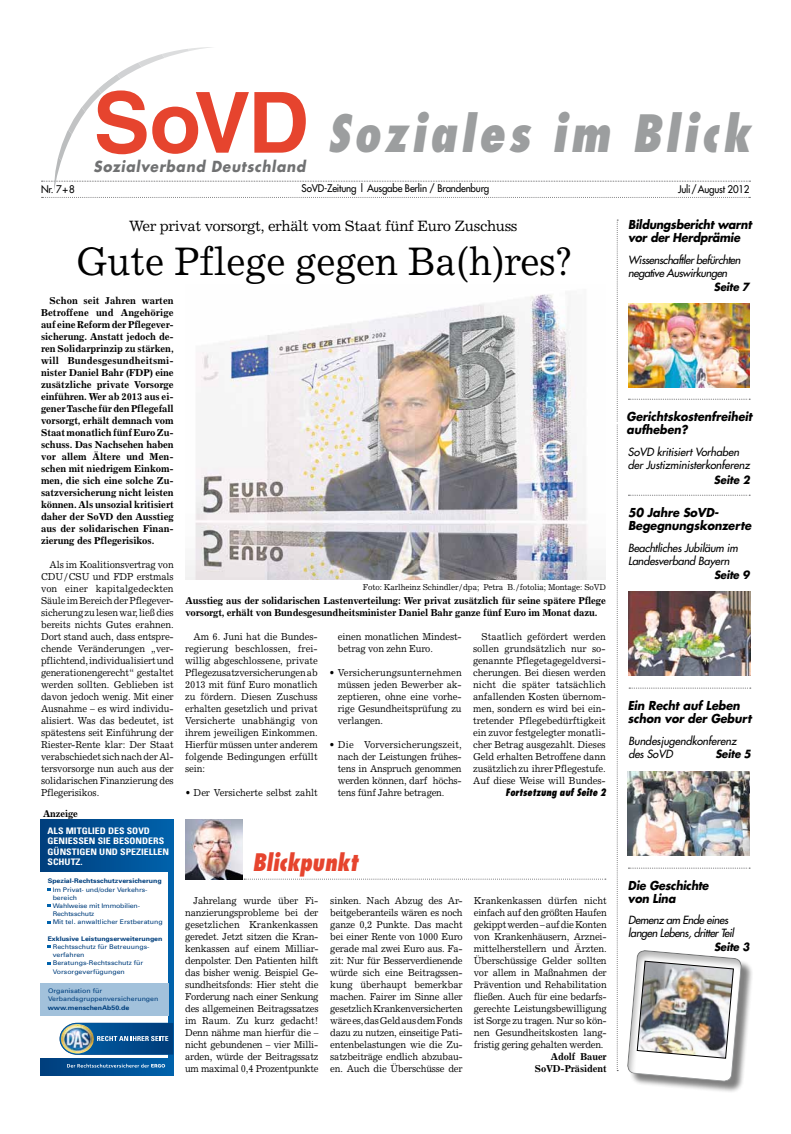
<style>
.page{position:relative;width:791px;height:1134px;background:#fff}
.page>*{position:absolute;margin:0;border:0;box-sizing:border-box;transform-origin:0 0}
.t1{font:700 84.4px "Helvetica";color:#e6442e}
.t2{font:italic 800 condensed 50px "Futura";letter-spacing:.08em;color:#9c9e9f;scale:.95 1}
.t3{font:40px "Excelsior";color:#000;scale:.94 1}
.t4{font:italic 800 condensed 23.5px "Futura";color:#e6442e;scale:.93 1}
.t5{font:15px "Excelsior";letter-spacing:-.025em;color:#000}
.t6{font:italic 700 14.9px "Futura";letter-spacing:.05em;color:#707172;scale:.92 1}
.t7{font:italic 700 12px/13px "Futura";letter-spacing:-.01em;color:#000;scale:.93 1}
.t8{font:italic 700 12px/13px "Futura";letter-spacing:-.01em;color:#000;scale:.94 1}
.t9{font:italic 11px/13px "Futura";letter-spacing:-.02em;color:#000}
.t10{font:italic 11px/13px "Futura";letter-spacing:-.04em;color:#000}
.t11{font:italic 700 11px "Futura";letter-spacing:-.015em;color:#000;scale:.94 1}
.t12{font:10.3px "Futura";letter-spacing:-.02em;color:#000;scale:.95 1}
.t13{font:10px/12px "Excelsior";letter-spacing:-.015em;color:#000;text-align:justify;scale:.94 1}
.t14{font:700 10px/12px "Excelsior";letter-spacing:-.015em;color:#000;text-align:justify;scale:.96 1}
.t15{font:700 10px/12px "Excelsior";letter-spacing:-.015em;color:#000;text-align:right;scale:.94 1}
.t16{font:italic 800 condensed 10px "Futura";color:#000;scale:.94 1}
.t17{font:700 9.8px "Excelsior";letter-spacing:-.015em;color:#000;scale:.96 1}
.t18{font:700 condensed 9px/10.5px "Univers";color:#fff;scale:1.1 1}
.t19{font:8.5px "Excelsior";letter-spacing:-.015em;color:#000;scale:.94 1}
.t20{font:6.4px/8.2px "Univers";color:#003f7d;scale:1.1 1}
.t21{font:700 6.4px "Univers";color:#003f7d;scale:1.1 1}
</style>
<div class="page">
<svg style="left:41px;top:47px;width:709px;height:151px"></svg>
<svg style="left:628px;top:399px;width:122px;height:1px"></svg>
<svg style="left:628px;top:495px;width:122px;height:1px"></svg>
<img style="left:628px;top:304px;width:122px;height:84px">
<img style="left:628px;top:592px;width:122px;height:84px">
<img style="left:628px;top:772px;width:121px;height:84px">
<svg style="left:617px;top:220px;width:1px;height:851px"></svg>
<div style="left:40px;top:820px;width:133px;height:255px;background:linear-gradient(to right,#003d7c,#0162ac)"></div>
<div style="left:40px;top:872px;width:128px;height:185px;background:#fff"></div>
<img style="left:60px;top:1023px;width:113px;height:32px">
<svg style="left:67px;top:1064px;width:98px;height:3px"></svg>
<div style="left:40px;top:983px;width:128px;height:32px;background:#a2c1db"></div>
<svg style="left:629px;top:688px;width:122px;height:1px"></svg>
<svg style="left:628px;top:868px;width:122px;height:1px"></svg>
<hr style="left:186px;top:422px;width:442px;height:2px;background:#fff">
<img style="left:186px;top:294px;width:420px;height:286px">
<svg style="left:244px;top:879px;width:362px;height:1px"></svg>
<img style="left:186px;top:820px;width:56px;height:60px">
<div style="left:629px;top:952px;width:125px;height:141px;background:#000;opacity:.5"></div>
<img style="left:627px;top:950px;width:115px;height:132px">
<h1 class="t1" style="left:94px;top:71px;width:217px">SoVD</h1>
<h3 class="t6" style="left:94px;top:156px;width:232px">Sozialverband Deutschland</h3>
<h2 class="t2" style="left:327px;top:101px;width:446px">Soziales im Blick</h2>
<p class="t12" style="left:41px;top:183px;width:37px">Nr. 7+8</p>
<p class="t12" style="left:302px;top:182px;width:199px">SoVD-Zeitung | Ausgabe Berlin / Brandenburg</p>
<p class="t12" style="left:678px;top:182px;width:77px">Juli/August 2012</p>
<h3 class="t5" style="left:129px;top:217px;width:390px">Wer privat vorsorgt, erhält vom Staat fünf Euro Zuschuss</h3>
<h3 class="t3" style="left:76px;top:237px;width:527px">Gute Pflege gegen Ba(h)res?</h3>
<p class="t14" style="left:41px;top:294px;width:140px;text-indent:9px">Schon seit Jahren warten Betroffene und Angehörige auf eine Reform der Pflegever&shy;sicherung. Anstatt jedoch de&shy;ren Solidarprinzip zu stärken, will Bundesgesundheitsmi&shy;nister Daniel Bahr (FDP) eine zusätzliche private Vorsorge einführen. Wer ab 2013 aus ei&shy;gener Tasche für den Pflegefall vorsorgt, erhält demnach vom Staat monatlich fünf Euro Zu&shy;schuss. Das Nachsehen haben vor allem Ältere und Men&shy;schen mit niedrigem Einkom&shy;men, die sich eine solche Zu&shy;satzversicherung nicht leisten können. Als unsozial kritisiert daher der SoVD den Ausstieg aus der solidarischen Finan&shy;zierung des Pflegerisikos.</p>
<p class="t13" style="left:41px;top:558px;width:143px;text-indent:9px">Als im Koalitionsvertrag von CDU/CSU und FDP erstmals von einer kapitalgedeckten Säule im Bereich der Pflegever&shy;sicherung zu lesen war, ließ dies bereits nichts Gutes erahnen.<br>Dort stand auch, dass entspre&shy;chende Veränderungen „ver&shy;pflichtend, individualisiert und generationengerecht“ gestaltet werden sollten. Geblieben ist davon jedoch wenig. Mit einer Ausnahme – es wird individu&shy;alisiert. Was das bedeutet, ist spätestens seit Einführung der Riester-Rente klar: Der Staat verabschiedet sich nach der Al&shy;tersvorsorge nun auch aus der solidarischen Finanzierung des Pflegerisikos.</p>
<p class="t17" style="left:43px;top:807px;width:38px">Anzeige</p>
<p class="t18" style="left:48px;top:825px;width:112px">ALS MITGLIED DES SOVD<br>GENIESSEN SIE BESONDERS<br>GÜNSTIGEN UND SPEZIELLEN<br>SCHUTZ.</p>
<p class="t21" style="left:48px;top:877px;width:105px">Spezial-Rechtsschutzversicherung</p>
<p class="t20" style="left:53px;top:885px;width:102px">Im Privat- und/oder Verkehrs&shy;bereich<br>Wahlweise mit Immobilien-<br>Rechtsschutz<br>Mit tel. anwaltlicher Erstberatung</p>
<p class="t21" style="left:48px;top:934px;width:106px">Exklusive Leistungserweiterungen</p>
<p class="t20" style="left:53px;top:942px;width:90px">Rechtsschutz für Betreuungs&shy;verfahren<br>Beratungs-Rechtsschutz für<br>Vorsorgeverfügungen</p>
<p class="t20" style="left:48px;top:987px;width:102px;line-height:7.6px">Organisation für<br>Verbandsgruppenversicherungen</p>
<p class="t21" style="left:48px;top:1004px;width:76px">www.menschenAb50.de</p>
<p class="t19" style="left:363px;top:582px;width:260px">Foto: Karlheinz Schindler/dpa; Petra B./fotolia; Montage: SoVD</p>
<p class="t14" style="left:185px;top:594px;width:440px">Ausstieg aus der solidarischen Lastenverteilung: Wer privat zusätzlich für seine spätere Pflege vorsorgt, erhält von Bundesgesundheitsminister Daniel Bahr ganze fünf Euro im Monat dazu.</p>
<p class="t13" style="left:185px;top:630px;width:143px;text-indent:9px">Am 6. Juni hat die Bundes&shy;regierung beschlossen, frei&shy;willig abgeschlossene, private Pflegezusatzversicherungen ab 2013 mit fünf Euro monatlich zu fördern. Diesen Zuschuss erhalten gesetzlich und privat Versicherte unabhängig von ihrem jeweiligen Einkommen.<br>Hierfür müssen unter anderem folgende Bedingungen erfüllt sein:</p>
<p class="t13" style="left:185px;top:786px;width:143px">• Der Versicherte selbst zahlt</p>
<p class="t13" style="left:338px;top:630px;width:133px">einen monatlichen Mindest&shy;betrag von zehn Euro.</p>
<p class="t13" style="left:338px;top:666px;width:133px;text-indent:-9px">• Versicherungsunternehmen müssen jeden Bewerber ak&shy;zeptieren, ohne eine vorhe&shy;rige Gesundheitsprüfung zu verlangen.</p>
<p class="t13" style="left:338px;top:738px;width:133px;text-indent:-9px">• Die Vorversicherungszeit, nach der Leistungen frühes&shy;tens in Anspruch genommen werden können, darf höchs&shy;tens fünf Jahre betragen.</p>
<p class="t13" style="left:473px;top:630px;width:143px;text-indent:9px">Staatlich gefördert werden sollen grundsätzlich nur so&shy;genannte Pflegetagegeldversi&shy;cherungen. Bei diesen werden nicht die später tatsächlich anfallenden Kosten übernom&shy;men, sondern es wird bei ein&shy;tretender Pflegebedürftigkeit ein zuvor festgelegter monatli&shy;cher Betrag ausgezahlt. Dieses Geld erhalten Betroffene dann zusätzlich zu ihrer Pflegestufe.<br>Auf diese Weise will Bundes-</p>
<p class="t16" style="left:505px;top:785px;width:108px">Fortsetzung auf Seite 2</p>
<h3 class="t4" style="left:252px;top:847px;width:115px">Blickpunkt</h3>
<p class="t13" style="left:185px;top:894px;width:143px;text-indent:8px">Jahrelang wurde über Fi&shy;nanzierungsprobleme bei der gesetzlichen Krankenkassen geredet. Jetzt sitzen die Kran&shy;kenkassen auf einem Milliar&shy;denpolster. Den Patienten hilft das bisher wenig. Beispiel Ge&shy;sundheitsfonds: Hier steht die Forderung nach einer Senkung des allgemeinen Beitragssatzes im Raum. Zu kurz gedacht!<br>Denn nähme man hierfür die – nicht gebundenen – vier Milli&shy;arden, würde der Beitragssatz um maximal 0,4 Prozentpunkte</p>
<p class="t13" style="left:330px;top:894px;width:142px">sinken. Nach Abzug des Ar&shy;beitgeberanteils wären es noch ganze 0,2 Punkte. Das macht bei einer Rente von 1000 Euro gerade mal zwei Euro aus. Fa&shy;zit: Nur für Besserverdienende würde sich eine Beitragssen&shy;kung überhaupt bemerkbar machen. Fairer im Sinne aller gesetzlich Krankenversicherten wäre es, das Geld aus dem Fonds dazu zu nutzen, einseitige Pati&shy;entenbelastungen wie die Zu&shy;satzbeiträge endlich abzubau&shy;en. Auch die Überschüsse der</p>
<p class="t13" style="left:474px;top:894px;width:143px">Krankenkassen dürfen nicht einfach auf den größten Haufen gekippt werden – auf die Konten von Krankenhäusern, Arznei&shy;mittelherstellern und Ärzten.<br>Überschüssige Gelder sollten vor allem in Maßnahmen der Prävention und Rehabilitation fließen. Auch für eine bedarfs&shy;gerechte Leistungsbewilligung ist Sorge zu tragen. Nur so kön&shy;nen Gesundheitskosten lang&shy;fristig gering gehalten werden.</p>
<p class="t15" style="left:535px;top:1050px;width:78px">Adolf Bauer<br>SoVD-Präsident</p>
<p class="t7" style="left:628px;top:218px;width:134px">Bildungsbericht warnt vor der Herdprämie</p>
<p class="t10" style="left:628px;top:254px;width:114px">Wissenschaftler befürchten negative Auswirkungen</p>
<p class="t11" style="left:714px;top:279px;width:39px">Seite 7</p>
<p class="t7" style="left:626px;top:410px;width:136px;line-height:12.7px">Gerichtskostenfreiheit aufheben?</p>
<p class="t9" style="left:628px;top:446px;width:123px">SoVD kritisiert Vorhaben der Justizministerkonferenz</p>
<p class="t8" style="left:628px;top:506px;width:132px">50 Jahre SoVD-<br>Begegnungskonzerte</p>
<p class="t9" style="left:628px;top:542px;width:111px">Beachtliches Jubiläum im<br>Landesverband Bayern</p>
<p class="t11" style="left:714px;top:567px;width:39px">Seite 9</p>
<p class="t11" style="left:714px;top:472px;width:40px">Seite 2</p>
<p class="t8" style="left:628px;top:699px;width:133px">Ein Recht auf Leben schon vor der Geburt</p>
<p class="t9" style="left:628px;top:735px;width:110px">Bundesjugendkonferenz des SoVD</p>
<p class="t11" style="left:715px;top:746px;width:39px">Seite 5</p>
<p class="t7" style="left:628px;top:878px;width:88px">Die Geschichte von Lina</p>
<p class="t10" style="left:628px;top:914px;width:107px">Demenz am Ende eines langen Lebens, dritter Teil</p>
<p class="t11" style="left:714px;top:939px;width:39px">Seite 3</p>
</div>
